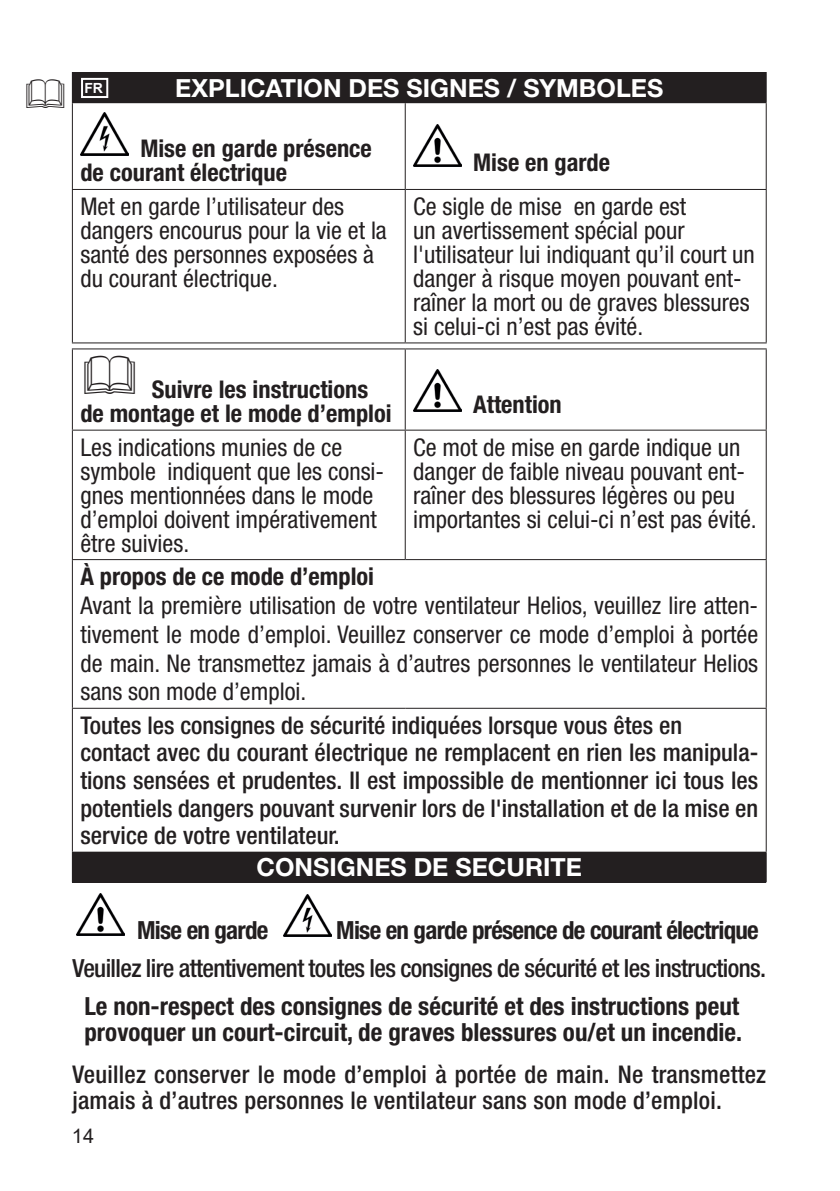
<style>
.page{position:relative;width:840px;height:1191px;background:#fff}
.page>*{position:absolute;margin:0;border:0;box-sizing:border-box;transform-origin:0 0}
.t1{font:700 condensed 25px/26px "Helvetica Neue LT Std";color:#231f20}
.t2{font:500 condensed 25px "Helvetica Neue LT Std";letter-spacing:-.025em;color:#231f20}
.t3{font:700 condensed 25px "Helvetica Neue LT Std";letter-spacing:-.03em;color:#231f20}
.t4{font:700 25px "Helvetica Neue LT Std";color:#fff}
.t5{font:condensed 24.4px/24px "Helvetica Neue LT Std";color:#231f20}
.t6{font:500 condensed 24.4px/27.6px "Helvetica Neue LT Std";color:#231f20}
.t7{font:700 condensed 24.4px/24px "Helvetica Neue LT Std";color:#231f20}
.t8{font:20px "Arial";color:#231f20}
.t9{font:700 14px "Arial";color:#fff}
</style>
<div class="page">
<div style="left:72px;top:72px;width:693px;height:31px;background:#231f20"></div>
<div style="left:72px;top:852px;width:693px;height:30px;background:#231f20"></div>
<hr style="left:72px;top:103px;width:1px;height:86px;background:#231f20">
<hr style="left:404px;top:103px;width:1px;height:86px;background:#231f20">
<hr style="left:765px;top:103px;width:1px;height:86px;background:#231f20">
<hr style="left:72px;top:189px;width:333px;height:1px;background:#231f20">
<hr style="left:405px;top:189px;width:361px;height:1px;background:#231f20">
<hr style="left:72px;top:190px;width:1px;height:152px;background:#231f20">
<hr style="left:404px;top:190px;width:1px;height:152px;background:#231f20">
<hr style="left:765px;top:190px;width:1px;height:152px;background:#231f20">
<hr style="left:72px;top:342px;width:333px;height:1px;background:#231f20">
<hr style="left:405px;top:342px;width:361px;height:1px;background:#231f20">
<hr style="left:72px;top:348px;width:333px;height:1px;background:#231f20">
<hr style="left:72px;top:349px;width:1px;height:80px;background:#231f20">
<hr style="left:405px;top:348px;width:361px;height:1px;background:#231f20">
<hr style="left:404px;top:349px;width:1px;height:80px;background:#231f20">
<hr style="left:765px;top:349px;width:1px;height:80px;background:#231f20">
<hr style="left:72px;top:429px;width:333px;height:1px;background:#231f20">
<hr style="left:72px;top:430px;width:1px;height:129px;background:#231f20">
<hr style="left:405px;top:429px;width:361px;height:1px;background:#231f20">
<hr style="left:404px;top:430px;width:1px;height:129px;background:#231f20">
<hr style="left:765px;top:430px;width:1px;height:129px;background:#231f20">
<hr style="left:72px;top:559px;width:333px;height:1px;background:#231f20">
<hr style="left:72px;top:560px;width:1px;height:148px;background:#231f20">
<hr style="left:405px;top:559px;width:361px;height:1px;background:#231f20">
<hr style="left:765px;top:560px;width:1px;height:148px;background:#231f20">
<hr style="left:72px;top:708px;width:333px;height:1px;background:#231f20">
<hr style="left:72px;top:709px;width:1px;height:142px;background:#231f20">
<hr style="left:405px;top:708px;width:361px;height:1px;background:#231f20">
<hr style="left:765px;top:709px;width:1px;height:142px;background:#231f20">
<hr style="left:72px;top:851px;width:333px;height:1px;background:#231f20">
<hr style="left:405px;top:851px;width:361px;height:1px;background:#231f20">
<hr style="left:765px;top:852px;width:1px;height:30px;background:#231f20">
<hr style="left:405px;top:72px;width:361px;height:1px;background:#231f20">
<svg style="left:765px;top:73px;width:1px;height:29px"></svg>
<hr style="left:405px;top:102px;width:361px;height:1px;background:#231f20">
<img style="left:80px;top:113px;width:48px;height:42px">
<img style="left:413px;top:124px;width:48px;height:42px">
<img style="left:413px;top:369px;width:48px;height:42px">
<img style="left:76px;top:893px;width:49px;height:42px">
<img style="left:283px;top:894px;width:48px;height:42px">
<div style="left:81px;top:78px;width:27px;height:20px;border:2px solid #fff"></div>
<p class="t9" style="left:84px;top:78px;width:20px">FR</p>
<p class="t4" style="left:175px;top:72px;width:489px">EXPLICATION DES SIGNES / SYMBOLES</p>
<p class="t7" style="left:80px;top:136px;width:293px;text-indent:60px">Mise en garde présence de courant électrique</p>
<p class="t7" style="left:473px;top:150px;width:138px">Mise en garde</p>
<p class="t5" style="left:80px;top:194px;width:308px">Met en garde l’utilisateur des dangers encourus pour la vie et la santé des personnes exposées à du courant électrique.</p>
<p class="t5" style="left:413px;top:194px;width:343px">Ce sigle de mise en garde est<br>un avertissement spécial pour l'utilisateur lui indiquant qu’il court un danger à risque moyen pouvant ent&shy;raîner la mort ou de graves blessures si celui-ci n’est pas évité.</p>
<p class="t7" style="left:80px;top:377px;width:312px;text-indent:71px">Suivre les instructions de montage et le mode d’emploi</p>
<p class="t7" style="left:473px;top:392px;width:90px">Attention</p>
<p class="t5" style="left:80px;top:435px;width:305px">Les indications munies de ce symbole indiquent que les consi&shy;gnes mentionnées dans le mode d’emploi doivent impérativement être suivies.</p>
<p class="t5" style="left:413px;top:435px;width:345px">Ce mot de mise en garde indique un danger de faible niveau pouvant ent&shy;raîner des blessures légères ou peu importantes si celui-ci n’est pas évité.</p>
<p class="t7" style="left:80px;top:564px;width:295px">À propos de ce mode d’emploi</p>
<p class="t5" style="left:80px;top:591px;width:679px;line-height:28.8px;text-align:justify">Avant la première utilisation de votre ventilateur Helios, veuillez lire atten&shy;tivement le mode d’emploi. Veuillez conserver ce mode d’emploi à portée de main. Ne transmettez jamais à d’autres personnes le ventilateur Helios sans son mode d’emploi.</p>
<p class="t6" style="left:80px;top:711px;width:679px">Toutes les consignes de sécurité indiquées lorsque vous êtes en<br>contact avec du courant électrique ne remplacent en rien les manipula&shy;tions sensées et prudentes. Il est impossible de mentionner ici tous les potentiels dangers pouvant survenir lors de l'installation et de la mise en service de votre ventilateur.</p>
<p class="t4" style="left:256px;top:851px;width:327px">CONSIGNES DE SECURITE</p>
<p class="t3" style="left:137px;top:915px;width:133px">Mise en garde</p>
<p class="t3" style="left:336px;top:915px;width:424px">Mise en garde présence de courant électrique</p>
<p class="t2" style="left:72px;top:953px;width:695px">Veuillez lire attentivement toutes les consignes de sécurité et les instructions.</p>
<p class="t1" style="left:84px;top:992px;width:659px">Le non-respect des consignes de sécurité et des instructions peut provoquer un court-circuit, de graves blessures ou/et un incendie.</p>
<p class="t6" style="left:72px;top:1061px;width:695px;line-height:26px">Veuillez conserver le mode d’emploi à portée de main. Ne transmettez jamais à d’autres personnes le ventilateur sans son mode d’emploi.</p>
<p class="t8" style="left:72px;top:1122px;width:24px">14</p>
</div>
